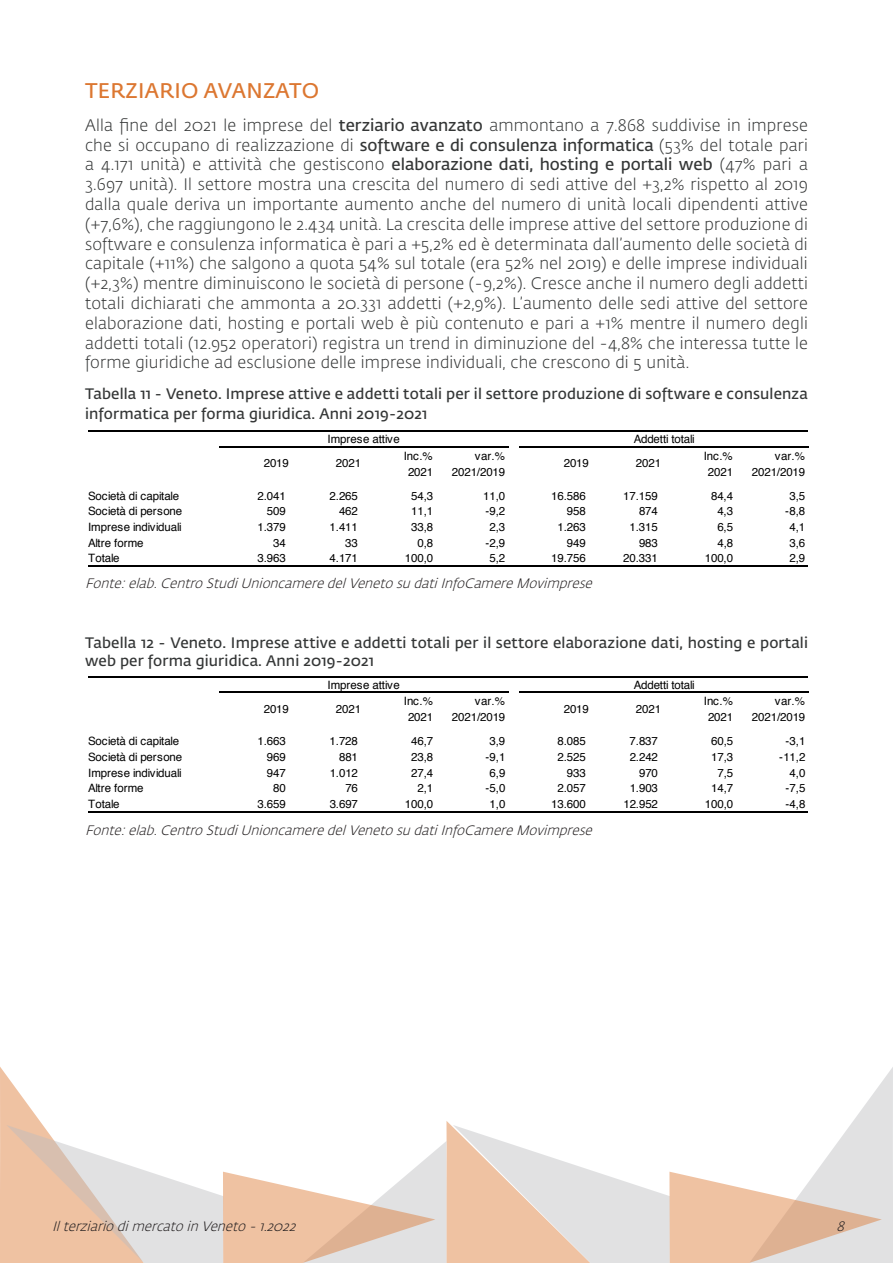
<style>
.page{position:relative;width:893px;height:1263px;background:#fff}
.page>*{position:absolute;margin:0;border:0;box-sizing:border-box;transform-origin:0 0}
.t1{font:600 21px "Fedra Sans Std";letter-spacing:.01em;color:#dc7731}
.t2{font:300 16.5px/19.8px "Fedra Sans Std";letter-spacing:.01em;color:#343636;text-align:justify}
.t3{font:600 15px/19.8px "Fedra Sans Std";letter-spacing:.01em;color:#343636}
.t4{font:italic 300 13.5px "Fedra Sans Std";color:#231f20}
.t5{font:11.55px/15.6px "Helvetica";letter-spacing:-.01em;color:#000;text-align:center}
.s1{font-weight:600}
</style>
<div class="page">
<svg style="left:0;top:1067px;width:893px;height:196px"></svg>
<hr style="left:88px;top:431px;width:720px;height:1px;background:#000">
<hr style="left:219px;top:446px;width:289px;height:1px;background:#000">
<hr style="left:519px;top:446px;width:289px;height:1px;background:#000">
<hr style="left:88px;top:565px;width:720px;height:1px;background:#000">
<hr style="left:88px;top:676px;width:720px;height:1px;background:#000">
<hr style="left:219px;top:692px;width:289px;height:1px;background:#000">
<hr style="left:519px;top:692px;width:289px;height:1px;background:#000">
<hr style="left:88px;top:811px;width:720px;height:1px;background:#000">
<p class="t1" style="left:85px;top:78px;width:236px">TERZIARIO AVANZATO</p>
<p class="t2" style="left:85px;top:115px;width:724px">Alla fine del 2021 le imprese del <span class="s1">terziario avanzato</span> ammontano a 7.868 suddivise in imprese che si occupano di realizzazione di <span class="s1">software e di consulenza informatica</span> (53% del totale pari a 4.171 unità) e attività che gestiscono <span class="s1">elaborazione dati, hosting e portali web</span> (47% pari a 3.697 unità). Il settore mostra una crescita del numero di sedi attive del +3,2% rispetto al 2019 dalla quale deriva un importante aumento anche del numero di unità locali dipendenti attive (+7,6%), che raggiungono le 2.434 unità. La crescita delle imprese attive del settore produzione di software e consulenza informatica è pari a +5,2% ed è determinata dall’aumento delle società di capitale (+11%) che salgono a quota 54% sul totale (era 52% nel 2019) e delle imprese individuali (+2,3%) mentre diminuiscono le società di persone (-9,2%). Cresce anche il numero degli addetti totali dichiarati che ammonta a 20.331 addetti (+2,9%). L’aumento delle sedi attive del settore elaborazione dati, hosting e portali web è più contenuto e pari a +1% mentre il numero degli addetti totali (12.952 operatori) registra un trend in diminuzione del -4,8% che interessa tutte le forme giuridiche ad esclusione delle imprese individuali, che crescono di 5 unità.</p>
<p class="t3" style="left:85px;top:384px;width:724px">Tabella 11 - Veneto. Imprese attive e addetti totali per il settore produzione di software e consulenza informatica per forma giuridica. Anni 2019-2021</p>
<p class="t5" style="left:328px;top:432px;width:74px">Imprese attive</p>
<p class="t5" style="left:634px;top:432px;width:62px">Addetti totali</p>
<p class="t5" style="left:264px;top:456px;width:27px">2019</p>
<p class="t5" style="left:336px;top:456px;width:27px">2021</p>
<p class="t5" style="left:404px;top:448px;width:31px">Inc.%<br>2021</p>
<p class="t5" style="left:452px;top:448px;width:55px;text-align:right">var.%<br>2021/2019</p>
<p class="t5" style="left:564px;top:456px;width:27px">2019</p>
<p class="t5" style="left:636px;top:456px;width:27px">2021</p>
<p class="t5" style="left:704px;top:448px;width:31px">Inc.%<br>2021</p>
<p class="t5" style="left:752px;top:448px;width:55px;text-align:right">var.%<br>2021/2019</p>
<p class="t5" style="left:88px;top:488px;width:92px">Società di capitale</p>
<p class="t5" style="left:257px;top:488px;width:30px">2.041</p>
<p class="t5" style="left:330px;top:488px;width:30px">2.265</p>
<p class="t5" style="left:411px;top:488px;width:24px">54,3</p>
<p class="t5" style="left:483px;top:488px;width:24px">11,0</p>
<p class="t5" style="left:551px;top:488px;width:36px">16.586</p>
<p class="t5" style="left:623px;top:488px;width:36px">17.159</p>
<p class="t5" style="left:711px;top:488px;width:24px">84,4</p>
<p class="t5" style="left:789px;top:488px;width:17px">3,5</p>
<p class="t5" style="left:88px;top:504px;width:96px">Società di persone</p>
<p class="t5" style="left:267px;top:504px;width:20px">509</p>
<p class="t5" style="left:339px;top:504px;width:20px">462</p>
<p class="t5" style="left:411px;top:504px;width:24px">11,1</p>
<p class="t5" style="left:485px;top:504px;width:21px">-9,2</p>
<p class="t5" style="left:567px;top:504px;width:20px">958</p>
<p class="t5" style="left:639px;top:504px;width:20px">874</p>
<p class="t5" style="left:717px;top:504px;width:17px">4,3</p>
<p class="t5" style="left:785px;top:504px;width:21px">-8,8</p>
<p class="t5" style="left:88px;top:519px;width:95px">Imprese individuali</p>
<p class="t5" style="left:257px;top:519px;width:30px">1.379</p>
<p class="t5" style="left:330px;top:519px;width:30px">1.411</p>
<p class="t5" style="left:411px;top:519px;width:24px">33,8</p>
<p class="t5" style="left:489px;top:519px;width:17px">2,3</p>
<p class="t5" style="left:557px;top:519px;width:30px">1.263</p>
<p class="t5" style="left:630px;top:519px;width:30px">1.315</p>
<p class="t5" style="left:717px;top:519px;width:17px">6,5</p>
<p class="t5" style="left:789px;top:519px;width:17px">4,1</p>
<p class="t5" style="left:88px;top:535px;width:57px">Altre forme</p>
<p class="t5" style="left:273px;top:535px;width:14px">34</p>
<p class="t5" style="left:345px;top:535px;width:14px">33</p>
<p class="t5" style="left:417px;top:535px;width:17px">0,8</p>
<p class="t5" style="left:485px;top:535px;width:21px">-2,9</p>
<p class="t5" style="left:567px;top:535px;width:20px">949</p>
<p class="t5" style="left:639px;top:535px;width:20px">983</p>
<p class="t5" style="left:717px;top:535px;width:17px">4,8</p>
<p class="t5" style="left:789px;top:535px;width:17px">3,6</p>
<p class="t5" style="left:88px;top:551px;width:33px">Totale</p>
<p class="t5" style="left:257px;top:551px;width:30px">3.963</p>
<p class="t5" style="left:330px;top:551px;width:30px">4.171</p>
<p class="t5" style="left:405px;top:551px;width:30px">100,0</p>
<p class="t5" style="left:489px;top:551px;width:17px">5,2</p>
<p class="t5" style="left:551px;top:551px;width:36px">19.756</p>
<p class="t5" style="left:623px;top:551px;width:36px">20.331</p>
<p class="t5" style="left:705px;top:551px;width:30px">100,0</p>
<p class="t5" style="left:789px;top:551px;width:17px">2,9</p>
<p class="t4" style="left:85px;top:575px;width:513px">Fonte:elab.CentroStudiUnioncameredelVenetosudatiInfoCamereMovimprese</p>
<p class="t3" style="left:85px;top:633px;width:724px;line-height:18px">Tabella 12 - Veneto. Imprese attive e addetti totali per il settore elaborazione dati, hosting e portali web per forma giuridica. Anni 2019-2021</p>
<p class="t5" style="left:328px;top:677px;width:74px">Imprese attive</p>
<p class="t5" style="left:634px;top:677px;width:62px">Addetti totali</p>
<p class="t5" style="left:264px;top:701px;width:27px">2019</p>
<p class="t5" style="left:336px;top:701px;width:27px">2021</p>
<p class="t5" style="left:404px;top:694px;width:31px">Inc.%<br>2021</p>
<p class="t5" style="left:452px;top:694px;width:55px;text-align:right">var.%<br>2021/2019</p>
<p class="t5" style="left:564px;top:701px;width:27px">2019</p>
<p class="t5" style="left:636px;top:701px;width:27px">2021</p>
<p class="t5" style="left:704px;top:694px;width:31px">Inc.%<br>2021</p>
<p class="t5" style="left:752px;top:694px;width:55px;text-align:right">var.%<br>2021/2019</p>
<p class="t5" style="left:88px;top:734px;width:92px">Società di capitale</p>
<p class="t5" style="left:257px;top:734px;width:30px">1.663</p>
<p class="t5" style="left:330px;top:734px;width:30px">1.728</p>
<p class="t5" style="left:411px;top:734px;width:24px">46,7</p>
<p class="t5" style="left:490px;top:734px;width:17px">3,9</p>
<p class="t5" style="left:557px;top:734px;width:30px">8.085</p>
<p class="t5" style="left:630px;top:734px;width:30px">7.837</p>
<p class="t5" style="left:711px;top:734px;width:24px">60,5</p>
<p class="t5" style="left:785px;top:734px;width:21px">-3,1</p>
<p class="t5" style="left:88px;top:749px;width:96px">Società di persone</p>
<p class="t5" style="left:267px;top:749px;width:20px">969</p>
<p class="t5" style="left:339px;top:749px;width:20px">881</p>
<p class="t5" style="left:411px;top:749px;width:24px">23,8</p>
<p class="t5" style="left:485px;top:749px;width:21px">-9,1</p>
<p class="t5" style="left:557px;top:749px;width:30px">2.525</p>
<p class="t5" style="left:630px;top:749px;width:30px">2.242</p>
<p class="t5" style="left:711px;top:749px;width:24px">17,3</p>
<p class="t5" style="left:779px;top:749px;width:28px">-11,2</p>
<p class="t5" style="left:88px;top:765px;width:95px">Imprese individuali</p>
<p class="t5" style="left:267px;top:765px;width:20px">947</p>
<p class="t5" style="left:330px;top:765px;width:30px">1.012</p>
<p class="t5" style="left:411px;top:765px;width:24px">27,4</p>
<p class="t5" style="left:490px;top:765px;width:17px">6,9</p>
<p class="t5" style="left:567px;top:765px;width:20px">933</p>
<p class="t5" style="left:639px;top:765px;width:20px">970</p>
<p class="t5" style="left:717px;top:765px;width:17px">7,5</p>
<p class="t5" style="left:790px;top:765px;width:17px">4,0</p>
<p class="t5" style="left:88px;top:781px;width:57px">Altre forme</p>
<p class="t5" style="left:273px;top:781px;width:14px">80</p>
<p class="t5" style="left:345px;top:781px;width:14px">76</p>
<p class="t5" style="left:417px;top:781px;width:17px">2,1</p>
<p class="t5" style="left:485px;top:781px;width:21px">-5,0</p>
<p class="t5" style="left:558px;top:781px;width:30px">2.057</p>
<p class="t5" style="left:630px;top:781px;width:30px">1.903</p>
<p class="t5" style="left:711px;top:781px;width:24px">14,7</p>
<p class="t5" style="left:785px;top:781px;width:21px">-7,5</p>
<p class="t5" style="left:88px;top:796px;width:33px">Totale</p>
<p class="t5" style="left:258px;top:796px;width:30px">3.659</p>
<p class="t5" style="left:330px;top:796px;width:30px">3.697</p>
<p class="t5" style="left:405px;top:796px;width:30px">100,0</p>
<p class="t5" style="left:490px;top:796px;width:17px">1,0</p>
<p class="t5" style="left:551px;top:796px;width:36px">13.600</p>
<p class="t5" style="left:623px;top:796px;width:36px">12.952</p>
<p class="t5" style="left:705px;top:796px;width:30px">100,0</p>
<p class="t5" style="left:785px;top:796px;width:21px">-4,8</p>
<p class="t4" style="left:85px;top:822px;width:513px">Fonte:elab.CentroStudiUnioncameredelVenetosudatiInfoCamereMovimprese</p>
<p class="t4" style="left:52px;top:1218px;width:249px">IlterziariodimercatoinVeneto-1.2022</p>
<p class="t4" style="left:836px;top:1218px;width:13px">8</p>
</div>
